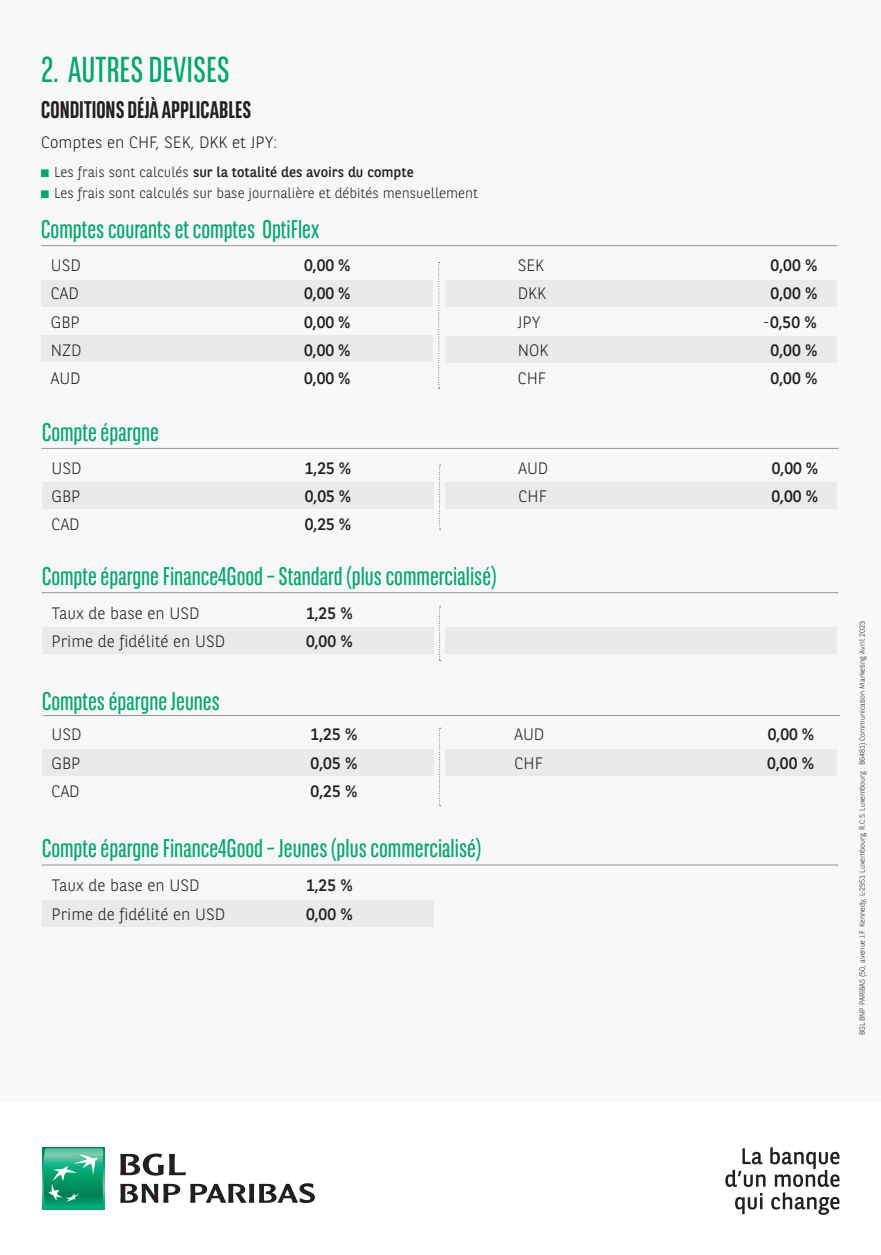
<style>
.page{position:relative;width:881px;height:1255px;background:#fff}
.page>*{position:absolute;margin:0;border:0;box-sizing:border-box;transform-origin:0 0}
.t1{font:36px "BNPP Sans Condensed";color:#00a66e}
.BODY{font:25.5px "BNPP Sans Condensed";color:#00a66e}
.BODY-2{font:700 24px "BNPP Sans Condensed";color:#231f20}
.BODY-3{font:300 16.5px "BNPP Sans";color:#231f20}
.BODY-4{font:16.5px "BNPP Sans";color:#231f20}
.Puces{font:300 14.25px "BNPP Sans";color:#231f20}
.Puces-2{font:14.25px "BNPP Sans";color:#231f20}
.PUB_MARK{font:300 7.5px "BNPP Sans";color:#231f20}
.s1{font-family:"Arial Narrow";font-size:16.5px;color:#00a66e}
.s2{font-weight:300}
.s3{font-family:"Arial Narrow";font-weight:400;font-size:16.5px;color:#00a66e}
</style>
<div class="page">
<div style="left:0;top:0;width:880px;height:1101px;background:#f8f8f8"></div>
<div style="left:42px;top:1147px;width:63px;height:62px;background:linear-gradient(to right,#00ab7a,#00ab7a)"></div>
<svg style="left:43px;top:1148px;width:60px;height:59px"></svg>
<svg style="left:120px;top:1153px;width:66px;height:22px"></svg>
<svg style="left:120px;top:1183px;width:60px;height:19px"></svg>
<svg style="left:190px;top:1183px;width:125px;height:19px"></svg>
<svg style="left:725px;top:1147px;width:114px;height:39px"></svg>
<svg style="left:735px;top:1193px;width:27px;height:21px"></svg>
<svg style="left:771px;top:1192px;width:68px;height:22px"></svg>
<div style="left:445px;top:627px;width:391px;height:27px;background:#e6e7e9"></div>
<div style="left:42px;top:627px;width:392px;height:27px;background:#e6e7e9"></div>
<svg style="left:439px;top:606px;width:1px;height:55px"></svg>
<hr style="left:42px;top:592px;width:796px;height:1px;background:#939598">
<div style="left:42px;top:899px;width:392px;height:27px;background:#e6e7e9"></div>
<hr style="left:42px;top:864px;width:796px;height:1px;background:#939598">
<div style="left:445px;top:749px;width:391px;height:26px;background:#e6e7e9"></div>
<div style="left:42px;top:749px;width:392px;height:26px;background:#e6e7e9"></div>
<svg style="left:439px;top:727px;width:1px;height:79px"></svg>
<hr style="left:43px;top:715px;width:796px;height:1px;background:#939598">
<div style="left:42px;top:482px;width:391px;height:27px;background:#e6e7e9"></div>
<div style="left:445px;top:482px;width:391px;height:27px;background:#e6e7e9"></div>
<svg style="left:439px;top:465px;width:1px;height:64px"></svg>
<hr style="left:42px;top:448px;width:796px;height:1px;background:#939598">
<div style="left:445px;top:335px;width:391px;height:27px;background:#e6e7e9"></div>
<div style="left:41px;top:335px;width:391px;height:27px;background:#e6e7e9"></div>
<div style="left:41px;top:280px;width:391px;height:27px;background:#e6e7e9"></div>
<div style="left:445px;top:280px;width:391px;height:27px;background:#e6e7e9"></div>
<svg style="left:438px;top:262px;width:1px;height:127px"></svg>
<hr style="left:41px;top:245px;width:796px;height:1px;background:#939598">
<p class="t1" style="left:41px;top:47px;width:190px">2. AUTRES DEVISES</p>
<p class="BODY-2" style="left:41px;top:96px;width:211px">CONDITIONS DÉJÀ APPLICABLES</p>
<p class="BODY-3" style="left:41px;top:131px;width:237px">Comptes en CHF, SEK, DKK et JPY:</p>
<p class="Puces-2" style="left:41px;top:163px;width:374px"><span class="s1">■</span> <span class="s2">Les frais sont calculés</span> sur la totalité des avoirs du compte</p>
<p class="Puces" style="left:41px;top:184px;width:438px"><span class="s3">■</span> Les frais sont calculés sur base journalière et débités mensuellement</p>
<p class="BODY" style="left:41px;top:213px;width:279px">Comptes courants et comptes OptiFlex</p>
<p class="BODY-3" style="left:51px;top:254px;width:32px">USD</p>
<p class="BODY-4" style="left:304px;top:254px;width:48px">0,00 %</p>
<p class="BODY-3" style="left:51px;top:282px;width:29px">CAD</p>
<p class="BODY-4" style="left:304px;top:282px;width:48px">0,00 %</p>
<p class="BODY-3" style="left:51px;top:311px;width:30px">GBP</p>
<p class="BODY-4" style="left:304px;top:311px;width:48px">0,00 %</p>
<p class="BODY-3" style="left:51px;top:339px;width:32px">NZD</p>
<p class="BODY-4" style="left:304px;top:339px;width:48px">0,00 %</p>
<p class="BODY-3" style="left:51px;top:367px;width:31px">AUD</p>
<p class="BODY-4" style="left:304px;top:367px;width:48px">0,00 %</p>
<p class="BODY" style="left:42px;top:416px;width:118px">Compte épargne</p>
<p class="BODY-3" style="left:52px;top:457px;width:32px">USD</p>
<p class="BODY-4" style="left:305px;top:457px;width:48px">1,25 %</p>
<p class="BODY-3" style="left:52px;top:485px;width:30px">GBP</p>
<p class="BODY-4" style="left:305px;top:485px;width:48px">0,05 %</p>
<p class="BODY-3" style="left:52px;top:513px;width:29px">CAD</p>
<p class="BODY-4" style="left:305px;top:513px;width:48px">0,25 %</p>
<p class="BODY" style="left:42px;top:560px;width:456px">Compte épargne Finance4Good – Standard (plus commercialisé)</p>
<p class="BODY-3" style="left:52px;top:602px;width:149px">Taux de base en USD</p>
<p class="BODY-4" style="left:306px;top:602px;width:48px">1,25 %</p>
<p class="BODY-3" style="left:52px;top:630px;width:175px">Prime de fidélité en USD</p>
<p class="BODY-4" style="left:306px;top:630px;width:48px">0,00 %</p>
<p class="BODY" style="left:42px;top:685px;width:179px">Comptes épargne Jeunes</p>
<p class="BODY-3" style="left:52px;top:723px;width:32px">USD</p>
<p class="BODY-4" style="left:310px;top:723px;width:48px">1,25 %</p>
<p class="BODY-3" style="left:52px;top:751px;width:30px">GBP</p>
<p class="BODY-4" style="left:310px;top:751px;width:48px">0,05 %</p>
<p class="BODY-3" style="left:52px;top:780px;width:29px">CAD</p>
<p class="BODY-4" style="left:310px;top:780px;width:48px">0,25 %</p>
<p class="BODY" style="left:42px;top:832px;width:440px">Compte épargne Finance4Good – Jeunes (plus commercialisé)</p>
<p class="BODY-3" style="left:52px;top:874px;width:149px">Taux de base en USD</p>
<p class="BODY-4" style="left:306px;top:874px;width:48px">1,25 %</p>
<p class="BODY-3" style="left:52px;top:902px;width:175px">Prime de fidélité en USD</p>
<p class="BODY-4" style="left:306px;top:902px;width:48px">0,00 %</p>
<p class="BODY-3" style="left:517px;top:254px;width:28px">SEK</p>
<p class="BODY-4" style="left:770px;top:254px;width:48px">0,00 %</p>
<p class="BODY-3" style="left:517px;top:282px;width:30px">DKK</p>
<p class="BODY-4" style="left:770px;top:282px;width:48px">0,00 %</p>
<p class="BODY-3" style="left:517px;top:311px;width:24px">JPY</p>
<p class="BODY-4" style="left:762px;top:311px;width:56px"><span class="s2">-</span>0,50 %</p>
<p class="BODY-3" style="left:517px;top:339px;width:32px">NOK</p>
<p class="BODY-4" style="left:770px;top:339px;width:48px">0,00 %</p>
<p class="BODY-3" style="left:517px;top:367px;width:30px">CHF</p>
<p class="BODY-4" style="left:770px;top:367px;width:48px">0,00 %</p>
<p class="BODY-3" style="left:518px;top:457px;width:31px">AUD</p>
<p class="BODY-4" style="left:771px;top:457px;width:48px">0,00 %</p>
<p class="BODY-3" style="left:518px;top:485px;width:30px">CHF</p>
<p class="BODY-4" style="left:771px;top:485px;width:48px">0,00 %</p>
<p class="BODY-3" style="left:514px;top:723px;width:31px">AUD</p>
<p class="BODY-4" style="left:767px;top:723px;width:48px">0,00 %</p>
<p class="BODY-3" style="left:514px;top:751px;width:30px">CHF</p>
<p class="BODY-4" style="left:767px;top:751px;width:48px">0,00 %</p>
<p class="PUB_MARK" style="left:856px;top:1035px;width:415px;rotate:-90deg">BGL BNP PARIBAS (50, avenue J.F. Kennedy, L-2951 Luxembourg, R.C.S. Luxembourg : B6481) Communication Marketing Avril 2023</p>
</div>
